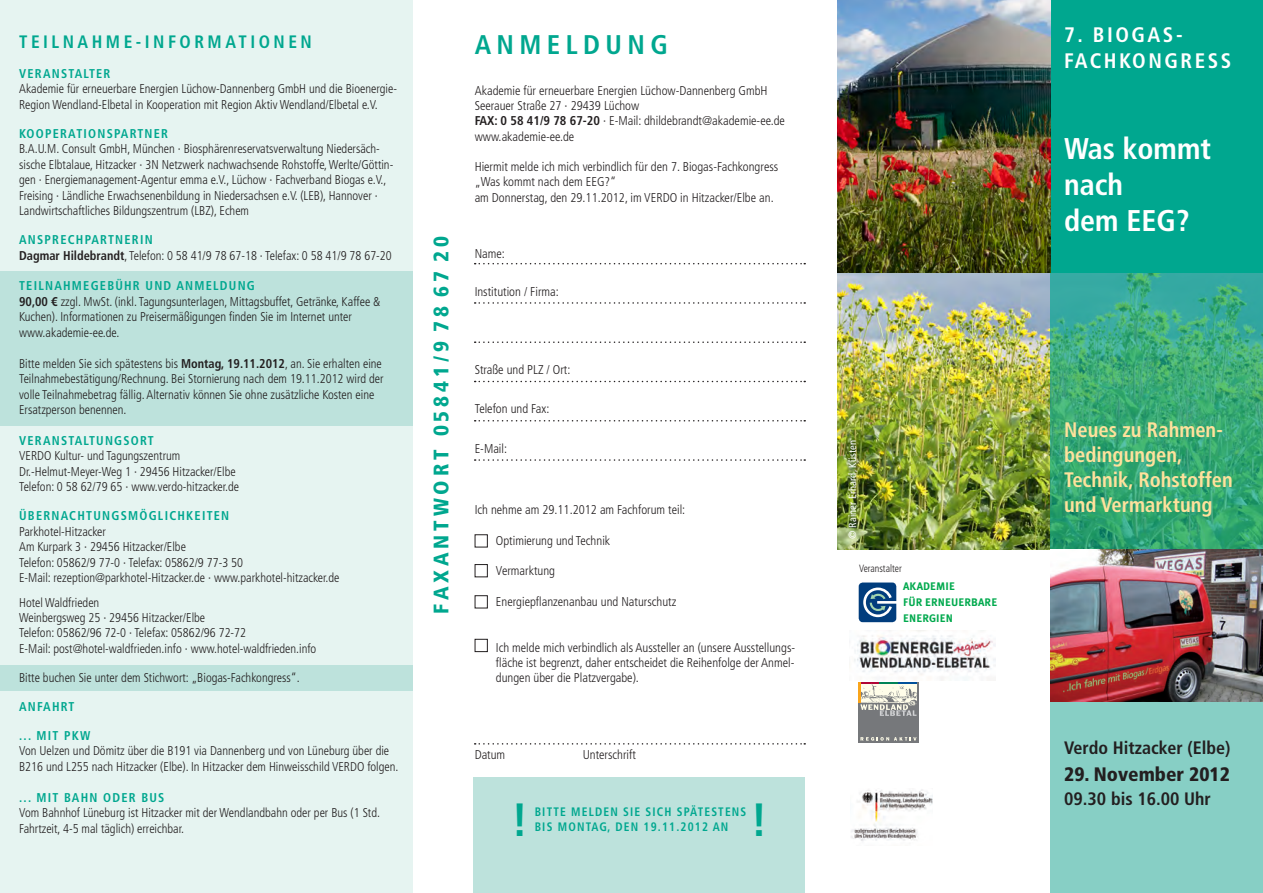
<style>
.page{position:relative;width:1263px;height:893px;background:#fff}
.page>*{position:absolute;margin:0;border:0;box-sizing:border-box;transform-origin:0 0}
.t1{font:700 condensed 46.65px "Frutiger LT Std";color:#00a78f}
.t2{font:700 condensed 30px/36px "Frutiger LT Std";color:#fff}
.t3{font:700 condensed 27px "Frutiger LT Std";letter-spacing:.2em;color:#00a78f}
.t4{font:700 condensed 21px/25.2px "Frutiger LT Std";color:#ffe19c}
.t5{font:900 condensed 21px "Frutiger LT Std";letter-spacing:.185em;color:#00a78f}
.t6{font:700 condensed 21px "Frutiger LT Std";letter-spacing:.12em;color:#fff}
.t7{font:900 condensed 19.5px "Frutiger LT Std";color:#231f20}
.t8{font:700 condensed 18px "Frutiger LT Std";color:#231f20}
.t9{font:700 condensed 18px "Frutiger LT Std";letter-spacing:.2em;color:#00a78f}
.t10{font:300 condensed 12.75px/15.5px "Frutiger LT Std";color:#231f20}
.t11{font:700 condensed 12.75px "Frutiger LT Std";letter-spacing:.1em;color:#00a78f}
.t12{font:700 condensed 12.3px "Frutiger LT Std";letter-spacing:.1em;color:#00a78f;scale:.94 1}
.t13{font:700 10.95px/16px "Meta Plus";letter-spacing:.01em;color:#00a94d}
.t14{font:condensed 10.5px "Frutiger LT Std";letter-spacing:.01em;color:#fff}
.t15{font:300 condensed 10.5px "Frutiger LT Std";color:#231f20;scale:.94 1}
.s1{font-weight:700}
</style>
<div class="page">
<div style="left:0;top:0;width:412px;height:893px;background:#e6f4f1"></div>
<div style="left:0;top:665px;width:412px;height:26px;background:#bde2dc"></div>
<div style="left:474px;top:777px;width:331px;height:116px;background:#bde2dc"></div>
<div style="left:0;top:271px;width:412px;height:154px;background:#bde2dc"></div>
<div style="left:1050px;top:0;width:213px;height:273px;background:#00a78f"></div>
<div style="left:1050px;top:567px;width:213px;height:326px;background:#87cfc5"></div>
<img style="left:838px;top:0;width:212px;height:273px">
<img style="left:838px;top:273px;width:212px;height:277px">
<svg style="left:1050px;top:273px;width:213px;height:277px"></svg>
<svg style="left:475px;top:263px;width:330px;height:1px"></svg>
<svg style="left:475px;top:302px;width:330px;height:2px"></svg>
<svg style="left:475px;top:341px;width:330px;height:2px"></svg>
<svg style="left:475px;top:381px;width:330px;height:1px"></svg>
<svg style="left:475px;top:420px;width:330px;height:1px"></svg>
<svg style="left:475px;top:459px;width:330px;height:2px"></svg>
<svg style="left:475px;top:743px;width:330px;height:2px"></svg>
<div style="left:475px;top:534px;width:13px;height:13px;border:1px solid #231f20"></div>
<div style="left:475px;top:564px;width:13px;height:13px;border:1px solid #231f20"></div>
<div style="left:475px;top:639px;width:13px;height:13px;border:1px solid #231f20"></div>
<div style="left:475px;top:595px;width:13px;height:13px;border:1px solid #231f20"></div>
<img style="left:1050px;top:550px;width:213px;height:151px">
<img style="left:849px;top:630px;width:147px;height:50px">
<svg style="left:859px;top:582px;width:37px;height:40px"></svg>
<img style="left:851px;top:789px;width:82px;height:52px">
<div style="left:858px;top:682px;width:61px;height:61px;background:#76787b"></div>
<hr style="left:860px;top:682px;width:19px;height:3px;background:#b10535">
<hr style="left:879px;top:682px;width:19px;height:3px;background:#008457">
<hr style="left:898px;top:682px;width:18px;height:3px;background:#01519b">
<svg style="left:860px;top:737px;width:56px;height:4px"></svg>
<img style="left:860px;top:683px;width:57px;height:18px">
<svg style="left:860px;top:703px;width:57px;height:13px"></svg>
<svg style="left:860px;top:685px;width:56px;height:18px"></svg>
<hr style="left:858px;top:682px;width:2px;height:21px;background:#f9a51b">
<p class="t9" style="left:19px;top:31px;width:294px">TEILNAHME-INFORMATIONEN</p>
<p class="t11" style="left:19px;top:66px;width:93px">VERANSTALTER</p>
<p class="t10" style="left:19px;top:81px;width:379px">Akademie für erneuerbare Energien Lüchow-Dannenberg GmbH und die Bioenergie-<br>Region Wendland-Elbetal in Kooperation mit Region Aktiv Wendland/Elbetal e.V.</p>
<p class="t11" style="left:19px;top:126px;width:151px">KOOPERATIONSPARTNER</p>
<p class="t10" style="left:19px;top:141px;width:376px">B.A.U.M. Consult GmbH, München · Biosphärenreservatsverwaltung Niedersäch&shy;sische Elbtalaue, Hitzacker · 3N Netzwerk nachwachsende Rohstoffe, Werlte/Göttin&shy;gen · Energiemanagement-Agentur emma e.V., Lüchow · Fachverband Biogas e.V., Freising · Ländliche Erwachsenenbildung in Niedersachsen e.V. (LEB), Hannover · Landwirtschaftliches Bildungszentrum (LBZ), Echem</p>
<p class="t11" style="left:19px;top:232px;width:135px">ANSPRECHPARTNERIN</p>
<p class="t10" style="left:19px;top:248px;width:374px"><span class="s1">Dagmar Hildebrandt</span>, Telefon: 0 58 41/9 78 67-18 · Telefax: 0 58 41/9 78 67-20</p>
<p class="t11" style="left:19px;top:278px;width:237px">TEILNAHMEGEBÜHR UND ANMELDUNG</p>
<p class="t10" style="left:19px;top:294px;width:363px"><span class="s1">90,00 €</span> zzgl. MwSt. (inkl. Tagungsunterlagen, Mittagsbuffet, Getränke, Kaffee &amp;<br>Kuchen). Informationen zu Preisermäßigungen finden Sie im Internet unter</p>
<p class="t10" style="left:19px;top:325px;width:102px">www.akademie-ee.de.</p>
<p class="t10" style="left:19px;top:356px;width:366px">Bitte melden Sie sich spätestens bis <span class="s1">Montag, 19.11.2012</span>, an. Sie erhalten eine Teilnahmebestätigung/Rechnung. Bei Stornierung nach dem 19.11.2012 wird der volle Teilnahmebetrag fällig. Alternativ können Sie ohne zusätzliche Kosten eine Ersatzperson benennen.</p>
<p class="t11" style="left:19px;top:433px;width:136px">VERANSTALTUNGSORT</p>
<p class="t10" style="left:19px;top:448px;width:163px">VERDO Kultur- und Tagungszentrum</p>
<p class="t10" style="left:19px;top:464px;width:218px">Dr.-Helmut-Meyer-Weg 1 · 29456 Hitzacker/Elbe</p>
<p class="t10" style="left:19px;top:479px;width:222px">Telefon: 0 58 62/79 65 · www.verdo-hitzacker.de</p>
<p class="t11" style="left:19px;top:508px;width:212px">ÜBERNACHTUNGSMÖGLICHKEITEN</p>
<p class="t10" style="left:19px;top:524px;width:88px">Parkhotel-Hitzacker</p>
<p class="t10" style="left:19px;top:539px;width:168px">Am Kurpark 3 · 29456 Hitzacker/Elbe</p>
<p class="t10" style="left:19px;top:555px;width:226px">Telefon: 05862/9 77-0 · Telefax: 05862/9 77-3 50</p>
<p class="t10" style="left:19px;top:570px;width:322px">E-Mail: rezeption@parkhotel-Hitzacker.de · www.parkhotel-hitzacker.de</p>
<p class="t10" style="left:19px;top:595px;width:82px">Hotel Waldfrieden</p>
<p class="t10" style="left:19px;top:610px;width:188px">Weinbergsweg 25 · 29456 Hitzacker/Elbe</p>
<p class="t10" style="left:19px;top:625px;width:228px">Telefon: 05862/96 72-0 · Telefax: 05862/96 72-72</p>
<p class="t10" style="left:19px;top:641px;width:299px">E-Mail: post@hotel-waldfrieden.info · www.hotel-waldfrieden.info</p>
<p class="t10" style="left:19px;top:670px;width:282px">Bitte buchen Sie unter dem Stichwort: „Biogas-Fachkongress“.</p>
<p class="t11" style="left:19px;top:699px;width:57px">ANFAHRT</p>
<p class="t11" style="left:19px;top:728px;width:73px">... MIT PKW</p>
<p class="t10" style="left:19px;top:743px;width:381px">Von Uelzen und Dömitz über die B191 via Dannenberg und von Lüneburg über die<br>B216 und L255 nach Hitzacker (Elbe). In Hitzacker dem Hinweisschild VERDO folgen.</p>
<p class="t11" style="left:19px;top:790px;width:147px">... MIT BAHN ODER BUS</p>
<p class="t10" style="left:19px;top:805px;width:362px">Vom Bahnhof Lüneburg ist Hitzacker mit der Wendlandbahn oder per Bus (1 Std.<br>Fahrtzeit, 4-5 mal täglich) erreichbar.</p>
<p class="t5" style="left:428px;top:614px;width:379px;rotate:-90deg">FAXANTWORT 05841/9 78 67 20</p>
<p class="t3" style="left:475px;top:29px;width:195px">ANMELDUNG</p>
<p class="t10" style="left:475px;top:83px;width:294px">Akademie für erneuerbare Energien Lüchow-Dannenberg GmbH</p>
<p class="t10" style="left:475px;top:98px;width:166px">Seerauer Straße 27 · 29439 Lüchow</p>
<p class="t10" style="left:475px;top:113px;width:312px"><span class="s1">FAX: 0 58 41/9 78 67-20</span> · E-Mail: dhildebrandt@akademie-ee.de</p>
<p class="t10" style="left:475px;top:129px;width:101px">www.akademie-ee.de</p>
<p class="t10" style="left:475px;top:159px;width:305px">Hiermit melde ich mich verbindlich für den 7. Biogas-Fachkongress</p>
<p class="t10" style="left:475px;top:174px;width:143px">„Was kommt nach dem EEG?“</p>
<p class="t10" style="left:475px;top:190px;width:301px">am Donnerstag, den 29.11.2012, im VERDO in Hitzacker/Elbe an.</p>
<p class="t10" style="left:475px;top:246px;width:32px">Name:</p>
<p class="t10" style="left:475px;top:284px;width:86px">Institution / Firma:</p>
<p class="t10" style="left:475px;top:362px;width:97px">Straße und PLZ / Ort:</p>
<p class="t10" style="left:475px;top:401px;width:76px">Telefon und Fax:</p>
<p class="t10" style="left:475px;top:441px;width:34px">E-Mail:</p>
<p class="t10" style="left:475px;top:502px;width:212px">Ich nehme am 29.11.2012 am Fachforum teil:</p>
<p class="t10" style="left:496px;top:533px;width:116px">Optimierung und Technik</p>
<p class="t10" style="left:496px;top:563px;width:61px">Vermarktung</p>
<p class="t10" style="left:496px;top:594px;width:182px">Energiepflanzenanbau und Naturschutz</p>
<p class="t10" style="left:496px;top:640px;width:301px">Ich melde mich verbindlich als Aussteller an (unsere Ausstellungs-</p>
<p class="t10" style="left:496px;top:655px;width:300px">fläche ist begrenzt, daher entscheidet die Reihenfolge der Anmel&shy;dungen über die Platzvergabe).</p>
<p class="t10" style="left:475px;top:747px;width:32px">Datum</p>
<p class="t10" style="left:583px;top:747px;width:55px">Unterschrift</p>
<p class="t1" style="left:511px;top:792px;width:19px">!</p>
<p class="t12" style="left:535px;top:805px;width:227px">BITTE MELDEN SIE SICH SPÄTESTENS</p>
<p class="t12" style="left:535px;top:820px;width:208px">BIS MONTAG, DEN 19.11.2012 AN</p>
<p class="t1" style="left:750px;top:792px;width:19px">!</p>
<p class="t14" style="left:846px;top:539px;width:100px;rotate:-90deg">© Rainer Erhard, Küsten</p>
<p class="t15" style="left:859px;top:562px;width:47px">Veranstalter</p>
<p class="t13" style="left:903px;top:578px;width:96px">AKADEMIE<br>FÜR ERNEUERBARE<br>ENERGIEN</p>
<p class="t6" style="left:1064px;top:23px;width:120px">7. BIOGAS-</p>
<p class="t6" style="left:1064px;top:48px;width:169px">FACHKONGRESS</p>
<p class="t2" style="left:1064px;top:130px;width:148px">Was kommt nach</p>
<p class="t2" style="left:1064px;top:202px;width:127px">dem EEG?</p>
<p class="t4" style="left:1064px;top:417px;width:160px">Neues zu Rahmen&shy;bedingungen,</p>
<p class="t4" style="left:1064px;top:467px;width:170px">Technik, Rohstoffen und Vermarktung</p>
<p class="t8" style="left:1064px;top:737px;width:168px">Verdo Hitzacker (Elbe)</p>
<p class="t7" style="left:1064px;top:763px;width:167px">29. November 2012</p>
<p class="t8" style="left:1064px;top:788px;width:148px">09.30 bis 16.00 Uhr</p>
</div>
